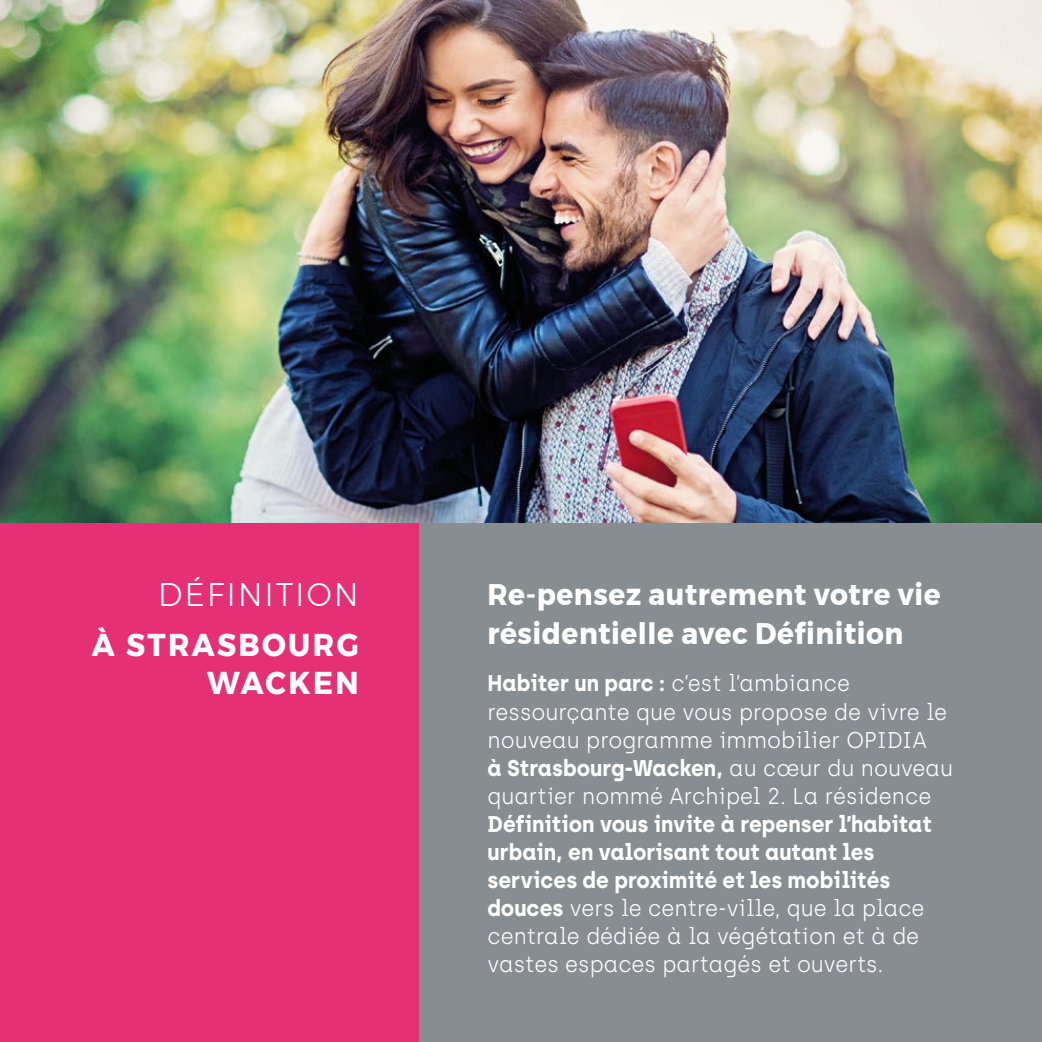
<style>
.page{position:relative;width:1042px;height:1042px;background:#fff}
.page>*{position:absolute;margin:0;border:0;box-sizing:border-box;transform-origin:0 0}
.t1{font:300 32.55px "Montserrat";letter-spacing:.08em;color:#fff;scale:.94 1}
.t2{font:700 31.5px/38.5px "Montserrat";letter-spacing:.08em;color:#fff;text-align:right;scale:.94 1}
.t3{font:700 29.75px/38.5px "Montserrat";letter-spacing:.02em;color:#fff;scale:.94 1}
.t4{font:700 22.75px/28px "Archia";color:#fff;scale:.94 1}
.t5{font:300 22.75px/28px "Archia";color:#fff;scale:.94 1}
.s1{font-weight:700}
.s2{font-weight:300}
</style>
<div class="page">
<img style="left:0;top:0;width:1042px;height:523px">
<div style="left:0;top:523px;width:430px;height:519px;background:#e53076"></div>
<div style="left:420px;top:523px;width:622px;height:519px;background:#888d91"></div>
<h1 class="t1" style="left:158px;top:570px;width:215px">DÉFINITION</h1>
<h2 class="t2" style="left:92px;top:625px;width:285px">À STRASBOURG<br>WACKEN</h2>
<h3 class="t3" style="left:487px;top:575px;width:484px">Re-pensez autrement votre vie résidentielle avec Définition</h3>
<p class="t5" style="left:487px;top:669px;width:497px"><span class="s1">Habiter un parc :</span> c’est l’ambiance ressourçante que vous propose de vivre le nouveau programme immobilier OPIDIA<br><span class="s1">à Strasbourg-Wacken,</span> au cœur du nouveau quartier nommé Archipel 2. La résidence</p>
<p class="t4" style="left:487px;top:809px;width:474px">Définition vous invite à repenser l’habitat urbain, en valorisant tout autant les services de proximité et les mobilités douces <span class="s2">vers le centre-ville, que la place centrale dédiée à la végétation et à de vastes espaces partagés et ouverts.</span></p>
</div>
